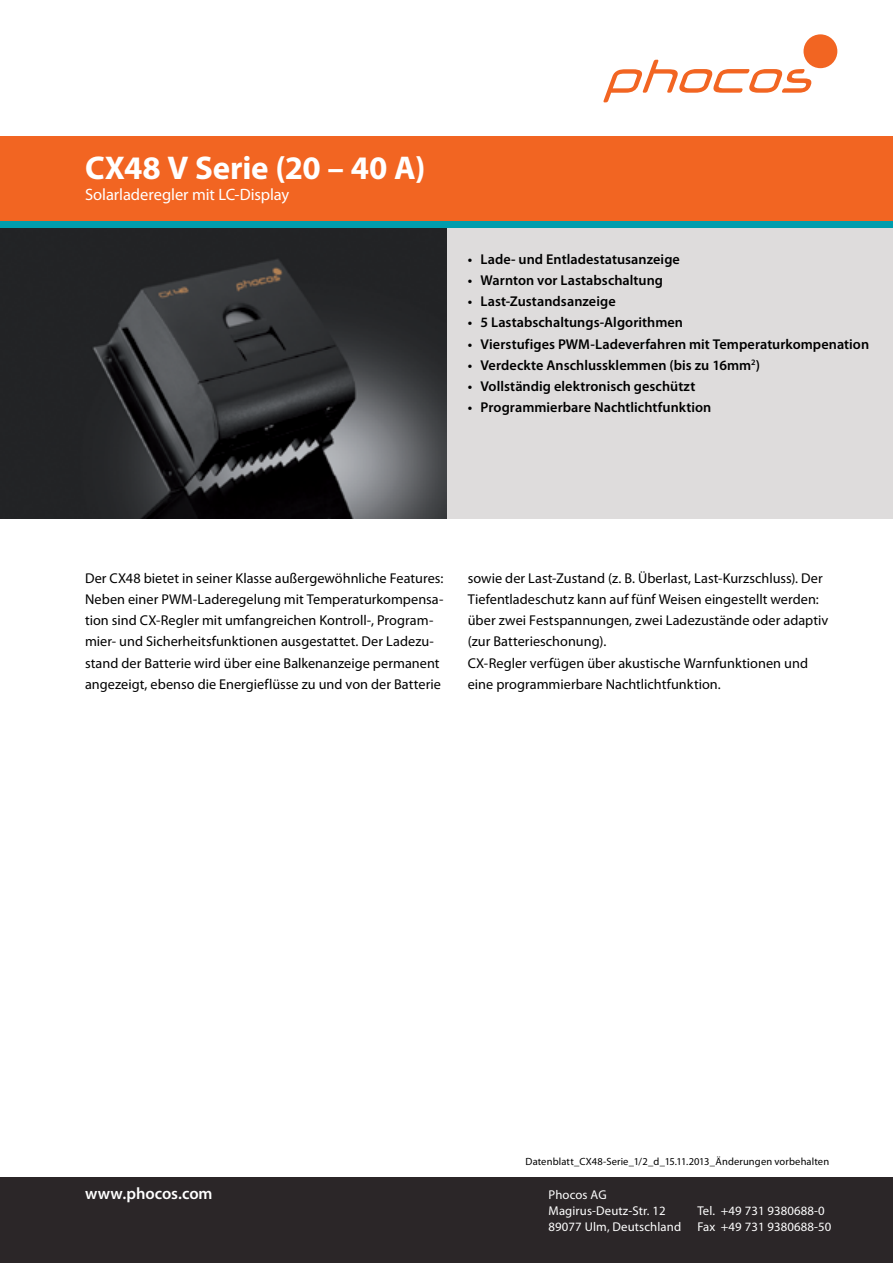
<style>
.page{position:relative;width:893px;height:1263px;background:#fff}
.page>*{position:absolute;margin:0;border:0;box-sizing:border-box;transform-origin:0 0}
.t1{font:700 33px "Myriad Pro";letter-spacing:-.005em;color:#fff}
.t2{font:16.5px "Myriad Pro";letter-spacing:-.005em;color:#fff}
.t3{font:600 16.5px "Myriad Pro";color:#fff}
.t4{font:14.25px/21.3px "Myriad Pro";letter-spacing:.005em;color:#000}
.t5{font:600 14.25px "Myriad Pro";letter-spacing:.005em;color:#000}
.t6{font:12.75px/15.8px "Myriad Pro";letter-spacing:.01em;color:#fff}
.t7{font:10.5px "Myriad Pro";letter-spacing:.015em;color:#000}
</style>
<div class="page">
<div style="left:446px;top:221px;width:447px;height:298px;background:#dedcdc"></div>
<img style="left:0;top:227px;width:446px;height:292px">
<div style="left:0;top:136px;width:893px;height:85px;background:#f26522"></div>
<div style="left:0;top:221px;width:893px;height:6px;background:#009dad"></div>
<div style="left:0;top:1178px;width:893px;height:85px;background:#2b2628"></div>
<div style="left:803px;top:34px;width:34px;height:34px;background:#f26522;border-radius:50%"></div>
<svg style="left:603px;top:60px;width:209px;height:42px"></svg>
<h1 class="t1" style="left:85px;top:146px;width:342px">CX48 V Serie (20 – 40 A)</h1>
<p class="t2" style="left:85px;top:184px;width:206px">Solarladeregler mit LC-Display</p>
<p class="t5" style="left:468px;top:250px;width:214px">• Lade- und Entladestatusanzeige</p>
<p class="t5" style="left:468px;top:271px;width:197px">• Warnton vor Lastabschaltung</p>
<p class="t5" style="left:468px;top:292px;width:149px">• Last-Zustandsanzeige</p>
<p class="t5" style="left:468px;top:314px;width:217px">• 5 Lastabschaltungs-Algorithmen</p>
<p class="t5" style="left:468px;top:335px;width:403px">• Vierstufiges PWM-Ladeverfahren mit Temperaturkompenation</p>
<p class="t5" style="left:468px;top:356px;width:294px">• Verdeckte Anschlussklemmen (bis zu 16mm<sup>2</sup>)</p>
<p class="t5" style="left:468px;top:377px;width:229px">• Vollständig elektronisch geschützt</p>
<p class="t5" style="left:468px;top:399px;width:245px">• Programmierbare Nachtlichtfunktion</p>
<p class="t4" style="left:85px;top:567px;width:360px">Der CX48 bietet in seiner Klasse außergewöhnliche Features:<br>Neben einer PWM-Laderegelung mit Temperaturkompensa&shy;tion sind CX-Regler mit umfangreichen Kontroll-, Program&shy;mier- und Sicherheitsfunktionen ausgestattet. Der Ladezu&shy;stand der Batterie wird über eine Balkenanzeige permanent angezeigt, ebenso die Energieflüsse zu und von der Batterie</p>
<p class="t4" style="left:468px;top:567px;width:362px">sowie der Last-Zustand (z. B. Überlast, Last-Kurzschluss). Der Tiefentladeschutz kann auf fünf Weisen eingestellt werden: über zwei Festspannungen, zwei Ladezustände oder adaptiv (zur Batterieschonung).<br>CX-Regler verfügen über akustische Warnfunktionen und eine programmierbare Nachtlichtfunktion.</p>
<p class="t7" style="left:526px;top:1154px;width:305px">Datenblatt_CX48-Serie_1/2_d_15.11.2013_Änderungen vorbehalten</p>
<p class="t3" style="left:85px;top:1183px;width:129px">www.phocos.com</p>
<p class="t6" style="left:549px;top:1187px;width:134px">Phocos AG<br>Magirus-Deutz-Str. 12<br>89077 Ulm, Deutschland</p>
<p class="t6" style="left:697px;top:1202px;width:136px">Tel. +49 731 9380688-0<br>Fax +49 731 9380688-50</p>
</div>
